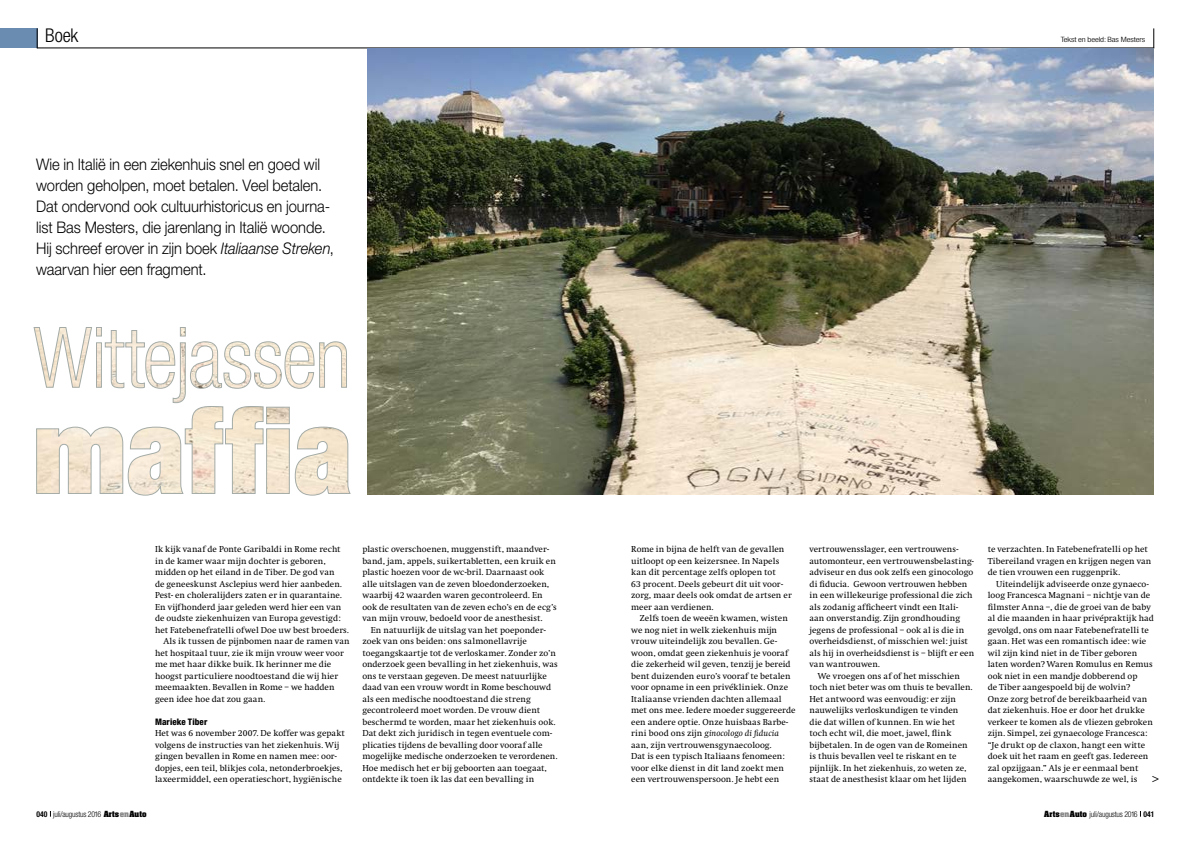
<style>
.page{position:relative;width:1191px;height:842px;background:#fff}
.page>*{position:absolute;margin:0;border:0;box-sizing:border-box;transform-origin:0 0}
.t1{font:300 condensed 19px "Helvetica Neue";color:#000}
.t2{font:300 16px/21px "Helvetica Neue";letter-spacing:-.005em;color:#000;scale:.92 1}
.t3{font:12px "Helvetica Neue";color:#000}
.t4{font:9px/11.5px "AA Swift";letter-spacing:.01em;color:#000}
.t5{font:800 condensed 9px "Helvetica Neue";letter-spacing:.01em;color:#000}
.t6{font:300 condensed 8px "Helvetica Neue";letter-spacing:-.02em;color:#000}
.t7{font:300 condensed 7.3px "Helvetica Neue";letter-spacing:-.01em;color:#000;scale:1.21 1}
.s1{font-style:italic}
.s2{font-weight:700}
.s3{font-family:"Aachen";font-weight:700;font-stretch:normal;font-size:7.2px}
.s4{font-family:"Aachen";font-weight:700;font-stretch:normal;font-size:7.2px;color:#878787}
</style>
<div class="page">
<div style="left:0;top:28px;width:37px;height:20px;background:#6a8cb0"></div>
<svg style="left:37px;top:28px;width:1px;height:20px"></svg>
<svg style="left:1153px;top:28px;width:1px;height:20px"></svg>
<hr style="left:37px;top:48px;width:1117px;height:1px;background:#000">
<img style="left:368px;top:48px;width:785px;height:447px">
<svg style="left:33px;top:327px;width:318px;height:169px"></svg>
<h1 class="t1" style="left:45px;top:24px;width:35px">Boek</h1>
<p class="t7" style="left:1060px;top:35px;width:71px">Tekst en beeld: Bas Mesters</p>
<p class="t2" style="left:36px;top:153px;width:325px">Wie in Italië in een ziekenhuis snel en goed wil worden geholpen, moet betalen. Veel betalen.<br>Dat ondervond ook cultuurhistoricus en journa&shy;list Bas Mesters, die jarenlang in Italië woonde.<br>Hij schreef erover in zijn boek <span class="s1">Italiaanse Streken</span>, waarvan hier een fragment.</p>
<p class="t4" style="left:155px;top:543px;width:187px">Ik kijk vanaf de Ponte Garibaldi in Rome recht</p>
<p class="t4" style="left:155px;top:555px;width:172px">in de kamer waar mijn dochter is geboren,</p>
<p class="t4" style="left:155px;top:566px;width:181px">midden op het eiland in de Tiber. De god van</p>
<p class="t4" style="left:155px;top:578px;width:188px">de geneeskunst Asclepius werd hier aanbeden.</p>
<p class="t4" style="left:155px;top:589px;width:188px">Pest- en choleralijders zaten er in quarantaine.</p>
<p class="t4" style="left:155px;top:601px;width:188px">En vijfhonderd jaar geleden werd hier een van</p>
<p class="t4" style="left:155px;top:613px;width:187px">de oudste ziekenhuizen van Europa gevestigd:</p>
<p class="t4" style="left:155px;top:624px;width:195px">het Fatebenefratelli ofwel Doe uw best broeders.</p>
<p class="t4" style="left:163px;top:636px;width:188px">Als ik tussen de pijnbomen naar de ramen van</p>
<p class="t4" style="left:155px;top:647px;width:190px">het hospitaal tuur, zie ik mijn vrouw weer voor</p>
<p class="t4" style="left:155px;top:659px;width:178px">me met haar dikke buik. Ik herinner me die</p>
<p class="t4" style="left:155px;top:670px;width:185px">hoogst particuliere noodtoestand die wij hier</p>
<p class="t4" style="left:155px;top:682px;width:181px">meemaakten. Bevallen in Rome – we hadden</p>
<p class="t4" style="left:155px;top:693px;width:112px">geen idee hoe dat zou gaan.</p>
<p class="t5" style="left:155px;top:716px;width:54px">Marieke Tiber</p>
<p class="t4" style="left:155px;top:728px;width:191px">Het was 6 november 2007. De koffer was gepakt volgens de instructies van het ziekenhuis. Wij gingen bevallen in Rome en namen mee: oor&shy;dopjes, een teil, blikjes cola, netonderbroekjes, laxeermiddel, een operatieschort, hygiënische</p>
<p class="t4" style="left:362px;top:544px;width:196px">plastic overschoenen, muggenstift, maandver&shy;band, jam, appels, suikertabletten, een kruik en plastic hoezen voor de wc-bril. Daarnaast ook alle uitslagen van de zeven bloedonderzoeken, waarbij 42 waarden waren gecontroleerd. En ook de resultaten van de zeven echo’s en de ecg’s van mijn vrouw, bedoeld voor de anesthesist.</p>
<p class="t4" style="left:362px;top:624px;width:197px;text-indent:9px">En natuurlijk de uitslag van het poeponder&shy;zoek van ons beiden: ons salmonellavrije toegangskaartje tot de verloskamer. Zonder zo’n onderzoek geen bevalling in het ziekenhuis, was ons te verstaan gegeven. De meest natuurlijke daad van een vrouw wordt in Rome beschouwd als een medische noodtoestand die streng gecontroleerd moet worden. De vrouw dient beschermd te worden, maar het ziekenhuis ook.<br>Dat dekt zich juridisch in tegen eventuele com&shy;plicaties tijdens de bevalling door vooraf alle mogelijke medische onderzoeken te verordenen.<br>Hoe medisch het er bij geboorten aan toegaat, ontdekte ik toen ik las dat een bevalling in</p>
<p class="t4" style="left:631px;top:543px;width:162px">Rome in bijna de helft van de gevallen uitloopt op een keizersnee. In Napels kan dit percentage zelfs oplopen tot<br>63 procent. Deels gebeurt dit uit voor&shy;zorg, maar deels ook omdat de artsen er meer aan verdienen.</p>
<p class="t4" style="left:631px;top:613px;width:166px;text-indent:9px">Zelfs toen de weeën kwamen, wisten we nog niet in welk ziekenhuis mijn vrouw uiteindelijk zou bevallen. Ge&shy;woon, omdat geen ziekenhuis je vooraf die zekerheid wil geven, tenzij je bereid bent duizenden euro’s vooraf te betalen voor opname in een privékliniek. Onze Italiaanse vrienden dachten allemaal met ons mee. Iedere moeder suggereerde een andere optie. Onze huisbaas Barbe&shy;rini bood ons zijn <span class="s1">ginocologo di fiducia </span>aan, zijn vertrouwensgynaecoloog.<br>Dat is een typisch Italiaans fenomeen: voor elke dienst in dit land zoekt men een vertrouwenspersoon. Je hebt een</p>
<p class="t4" style="left:809px;top:544px;width:150px">vertrouwensslager, een vertrouwens-</p>
<p class="t4" style="left:809px;top:555px;width:166px">automonteur, een vertrouwensbelasting-</p>
<p class="t4" style="left:809px;top:567px;width:165px">adviseur en dus ook zelfs een ginocologo</p>
<p class="t4" style="left:809px;top:578px;width:159px">di fiducia. Gewoon vertrouwen hebben</p>
<p class="t4" style="left:809px;top:590px;width:165px">in een willekeurige professional die zich</p>
<p class="t4" style="left:809px;top:601px;width:150px">als zodanig afficheert vindt een Itali-</p>
<p class="t4" style="left:809px;top:613px;width:152px">aan onverstandig. Zijn grondhouding</p>
<p class="t4" style="left:809px;top:624px;width:156px">jegens de professional – ook al is die in</p>
<p class="t4" style="left:809px;top:636px;width:160px">overheidsdienst, of misschien wel: juist</p>
<p class="t4" style="left:809px;top:647px;width:166px">als hij in overheidsdienst is – blijft er een</p>
<p class="t4" style="left:809px;top:659px;width:72px">van wantrouwen.</p>
<p class="t4" style="left:818px;top:670px;width:143px">We vroegen ons af of het misschien</p>
<p class="t4" style="left:809px;top:682px;width:165px">toch niet beter was om thuis te bevallen.</p>
<p class="t4" style="left:809px;top:693px;width:148px">Het antwoord was eenvoudig: er zijn</p>
<p class="t4" style="left:809px;top:705px;width:150px">nauwelijks verloskundigen te vinden</p>
<p class="t4" style="left:809px;top:716px;width:147px">die dat willen of kunnen. En wie het</p>
<p class="t4" style="left:809px;top:728px;width:143px">toch echt wil, die moet, jawel, flink</p>
<p class="t4" style="left:809px;top:739px;width:160px">bijbetalen. In de ogen van de Romeinen</p>
<p class="t4" style="left:809px;top:751px;width:149px">is thuis bevallen veel te riskant en te</p>
<p class="t4" style="left:809px;top:762px;width:159px">pijnlijk. In het ziekenhuis, zo weten ze,</p>
<p class="t4" style="left:809px;top:774px;width:159px">staat de anesthesist klaar om het lijden</p>
<p class="t4" style="left:987px;top:544px;width:165px">te verzachten. In Fatebenefratelli op het<br>Tibereiland vragen en krijgen negen van de tien vrouwen een ruggenprik.</p>
<p class="t4" style="left:987px;top:578px;width:168px;text-indent:9px">Uiteindelijk adviseerde onze gynaeco&shy;loog Francesca Magnani – nichtje van de filmster Anna –, die de groei van de baby al die maanden in haar privépraktijk had gevolgd, ons om naar Fatebenefratelli te gaan. Het was een romantisch idee: wie wil zijn kind niet in de Tiber geboren laten worden? Waren Romulus en Remus ook niet in een mandje dobberend op<br>de Tiber aangespoeld bij de wolvin?<br>Onze zorg betrof de bereikbaarheid van dat ziekenhuis. Hoe er door het drukke verkeer te komen als de vliezen gebroken zijn. Simpel, zei gynaecologe Francesca: “Je drukt op de claxon, hangt een witte doek uit het raam en geeft gas. Iedereen zal opzijgaan.” Als je er eenmaal bent aangekomen, waarschuwde ze wel, is</p>
<h3 class="t3" style="left:1159px;top:788px;width:9px;rotate:-180deg">&lt;</h3>
<p class="t6" style="left:37px;top:809px;width:111px"><span class="s2">040</span> juli/augustus 2016 <span class="s3">Arts</span><span class="s4">en</span><span class="s3">Auto</span></p>
<p class="t6" style="left:1044px;top:809px;width:111px"><span class="s3">Arts</span><span class="s4">en</span><span class="s3">Auto</span> juli/augustus 2016 <span class="s2">041</span></p>
</div>
